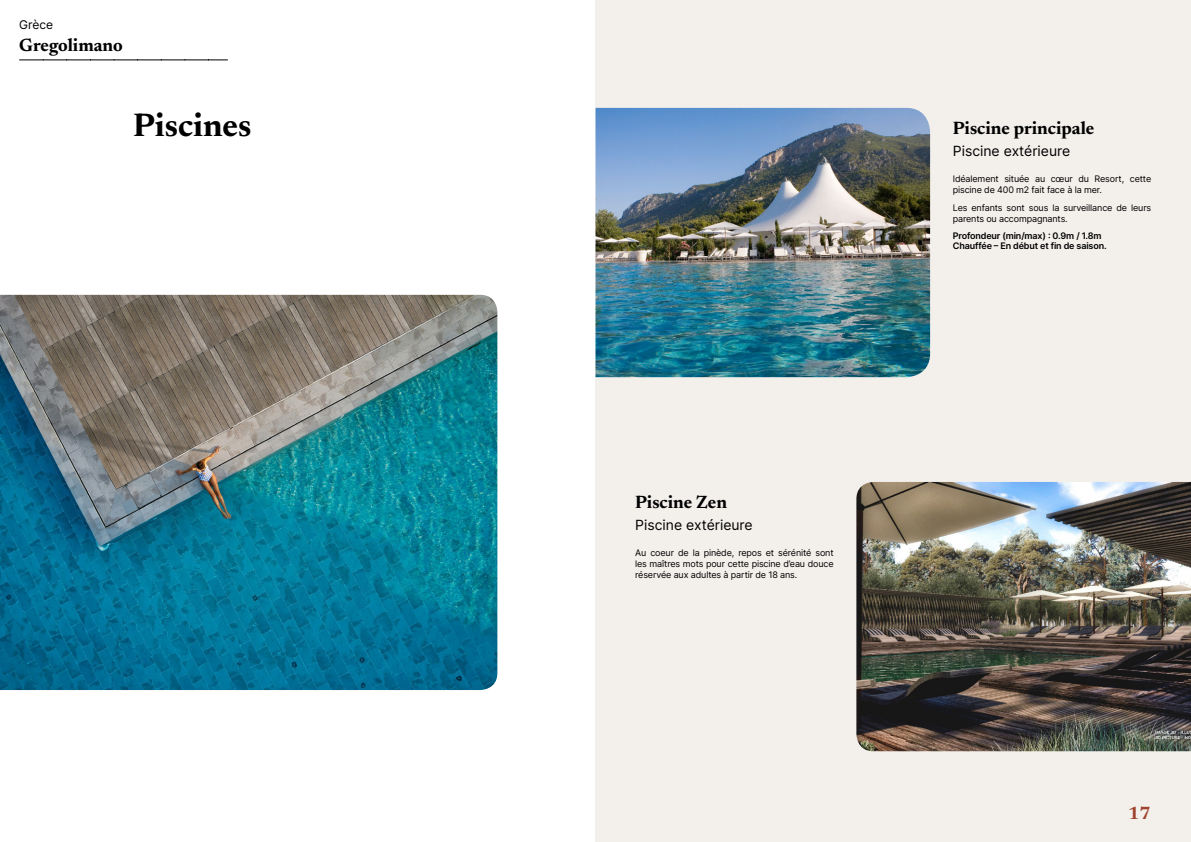
<style>
.page{position:relative;width:1191px;height:842px;background:#fff}
.page>*{position:absolute;margin:0;border:0;box-sizing:border-box;transform-origin:0 0}
.t1{font:700 33px "Newsreader 24 pt";color:#000}
.t2{font:700 18px "Newsreader 24 pt";color:#000}
.t3{font:700 18px "Newsreader 24 pt";color:#9d432c}
.t4{font:14px "Inter";color:#000}
.t5{font:12px "Inter";color:#000}
.t6{font:9px/11px "Inter";letter-spacing:-.015em;color:#000}
.t7{font:600 9px/10px "Inter";letter-spacing:-.015em;color:#000}
</style>
<div class="page">
<div style="left:595px;top:0;width:596px;height:842px;background:#f3f0ec"></div>
<img style="left:0;top:295px;width:497px;height:395px">
<img style="left:595px;top:108px;width:335px;height:269px">
<img style="left:856px;top:482px;width:335px;height:269px">
<svg style="left:20px;top:60px;width:207px;height:1px"></svg>
<h3 class="t5" style="left:19px;top:15px;width:35px">Grèce</h3>
<h2 class="t2" style="left:19px;top:32px;width:105px">Gregolimano</h2>
<h1 class="t1" style="left:133px;top:101px;width:120px">Piscines</h1>
<h2 class="t2" style="left:635px;top:489px;width:93px">Piscine Zen</h2>
<h3 class="t4" style="left:635px;top:515px;width:119px">Piscine extérieure</h3>
<p class="t6" style="left:635px;top:547px;width:200px;text-align:justify">Au coeur de la pinède, repos et sérénité sont les maîtres mots pour cette piscine d’eau douce réservée aux adultes à partir de 18 ans.</p>
<h2 class="t2" style="left:952px;top:115px;width:143px">Piscine principale</h2>
<h3 class="t4" style="left:952px;top:141px;width:119px">Piscine extérieure</h3>
<p class="t6" style="left:952px;top:173px;width:200px">Idéalement située au cœur du Resort, cette piscine de 400 m2 fait face à la mer.</p>
<p class="t6" style="left:952px;top:202px;width:200px">Les enfants sont sous la surveillance de leurs parents ou accompagnants.</p>
<p class="t7" style="left:952px;top:231px;width:155px">Profondeur (min/max) : 0.9m / 1.8m<br>Chauffée – En début et fin de saison.</p>
<h2 class="t3" style="left:1128px;top:800px;width:24px">17</h2>
</div>
